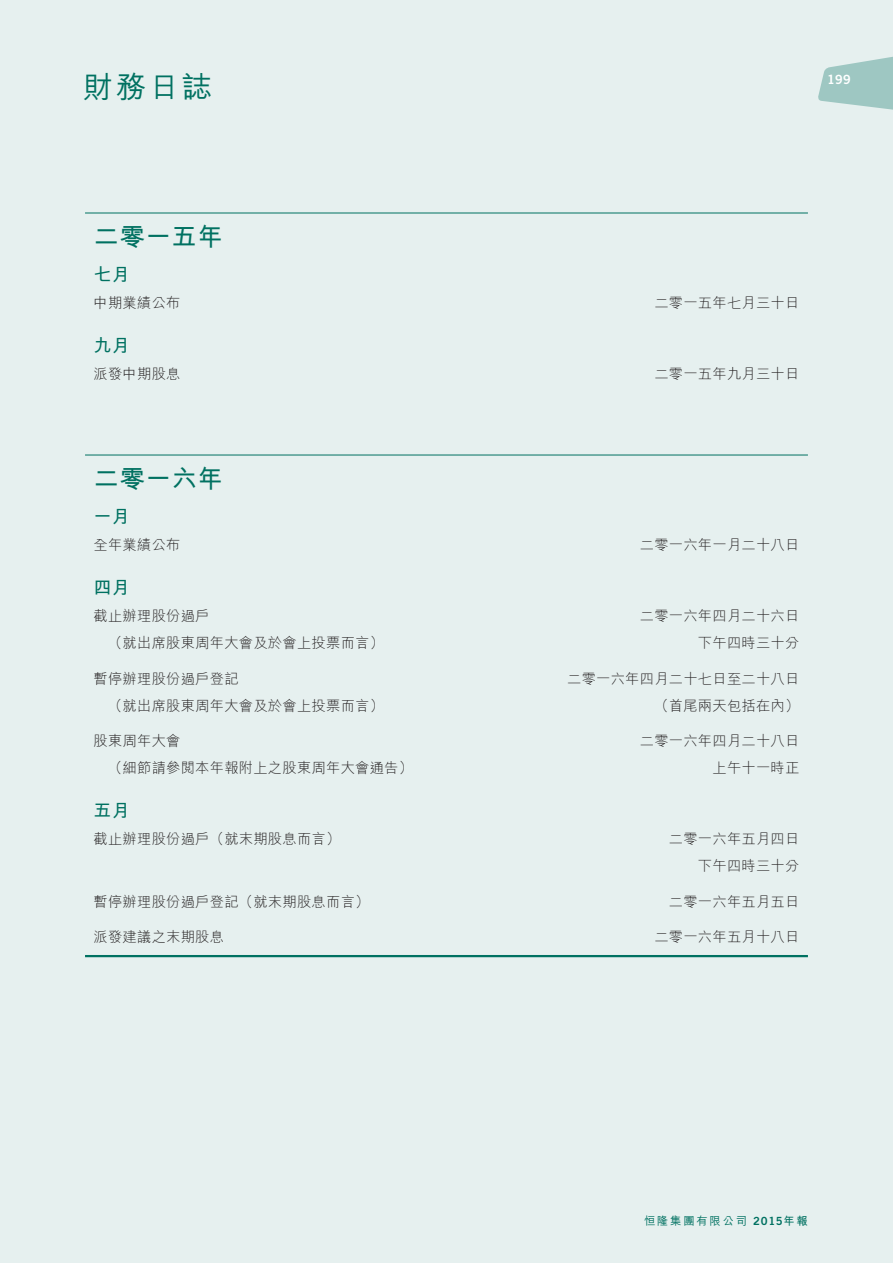
<style>
.page{position:relative;width:893px;height:1263px;background:#e6f0ef}
.page>*{position:absolute;margin:0;border:0;box-sizing:border-box;transform-origin:0 0}
.t1{font:500 30px "M Hei HK";color:#007161}
.t2{font:700 25.5px "M Hei HK";letter-spacing:.02em;color:#007161}
.t3{font:700 18px "M Hei HK";letter-spacing:.02em;color:#007161}
.t4{font:300 14.25px/27px "M Hei HK";letter-spacing:.02em;color:#231f20;text-align:right}
.t5{font:12.75px "Trade Gothic LT Std Bd 2";color:#fff}
.t6{font:500 11.25px "M Hei HK";letter-spacing:.165em;color:#007161}
.s1{font-family:"Trade Gothic LT Std Bd 2";font-weight:400}
.s2{font-weight:700}
</style>
<div class="page">
<svg style="left:818px;top:56px;width:75px;height:54px"></svg>
<hr style="left:85px;top:213px;width:723px;height:1px;background:#007161">
<hr style="left:85px;top:955px;width:723px;height:2px;background:#007161">
<hr style="left:85px;top:455px;width:723px;height:1px;background:#007161">
<h1 class="t1" style="left:83px;top:65px;width:131px">財務日誌</h1>
<p class="t5" style="left:827px;top:72px;width:25px">199</p>
<h2 class="t2" style="left:94px;top:218px;width:131px">二零一五年</h2>
<p class="t3" style="left:94px;top:262px;width:38px">七月</p>
<p class="t4" style="left:94px;top:289px;width:88px">中期業績公布</p>
<p class="t4" style="left:654px;top:289px;width:147px">二零一五年七月三十日</p>
<p class="t3" style="left:94px;top:333px;width:38px">九月</p>
<p class="t4" style="left:94px;top:360px;width:88px">派發中期股息</p>
<p class="t4" style="left:654px;top:360px;width:147px">二零一五年九月三十日</p>
<h2 class="t2" style="left:94px;top:460px;width:131px">二零一六年</h2>
<p class="t3" style="left:94px;top:504px;width:38px">一月</p>
<p class="t4" style="left:94px;top:531px;width:88px">全年業績公布</p>
<p class="t4" style="left:640px;top:531px;width:161px">二零一六年一月二十八日</p>
<p class="t3" style="left:94px;top:575px;width:38px">四月</p>
<p class="t4" style="left:94px;top:602px;width:117px">截止辦理股份過戶</p>
<p class="t4" style="left:640px;top:602px;width:161px">二零一六年四月二十六日</p>
<p class="t4" style="left:108px;top:629px;width:277px">（就出席股東周年大會及於會上投票而言）</p>
<p class="t4" style="left:698px;top:629px;width:103px">下午四時三十分</p>
<p class="t4" style="left:94px;top:665px;width:147px">暫停辦理股份過戶登記</p>
<p class="t4" style="left:567px;top:665px;width:234px">二零一六年四月二十七日至二十八日</p>
<p class="t4" style="left:108px;top:692px;width:277px">（就出席股東周年大會及於會上投票而言）</p>
<p class="t4" style="left:654px;top:692px;width:147px">（首尾兩天包括在內）</p>
<p class="t4" style="left:94px;top:727px;width:88px">股東周年大會</p>
<p class="t4" style="left:640px;top:727px;width:161px">二零一六年四月二十八日</p>
<p class="t4" style="left:108px;top:754px;width:306px">（細節請參閱本年報附上之股東周年大會通告）</p>
<p class="t4" style="left:712px;top:754px;width:88px">上午十一時正</p>
<p class="t3" style="left:94px;top:798px;width:38px">五月</p>
<p class="t4" style="left:94px;top:825px;width:248px">截止辦理股份過戶（就末期股息而言）</p>
<p class="t4" style="left:669px;top:825px;width:132px">二零一六年五月四日下午四時三十分</p>
<p class="t4" style="left:94px;top:888px;width:277px">暫停辦理股份過戶登記（就末期股息而言）</p>
<p class="t4" style="left:669px;top:888px;width:132px">二零一六年五月五日</p>
<p class="t4" style="left:94px;top:923px;width:132px">派發建議之末期股息</p>
<p class="t4" style="left:654px;top:923px;width:147px">二零一六年五月十八日</p>
<p class="t6" style="left:644px;top:1212px;width:165px">恒隆集團有限公司 <span class="s1">2015</span><span class="s2">年報</span></p>
</div>
